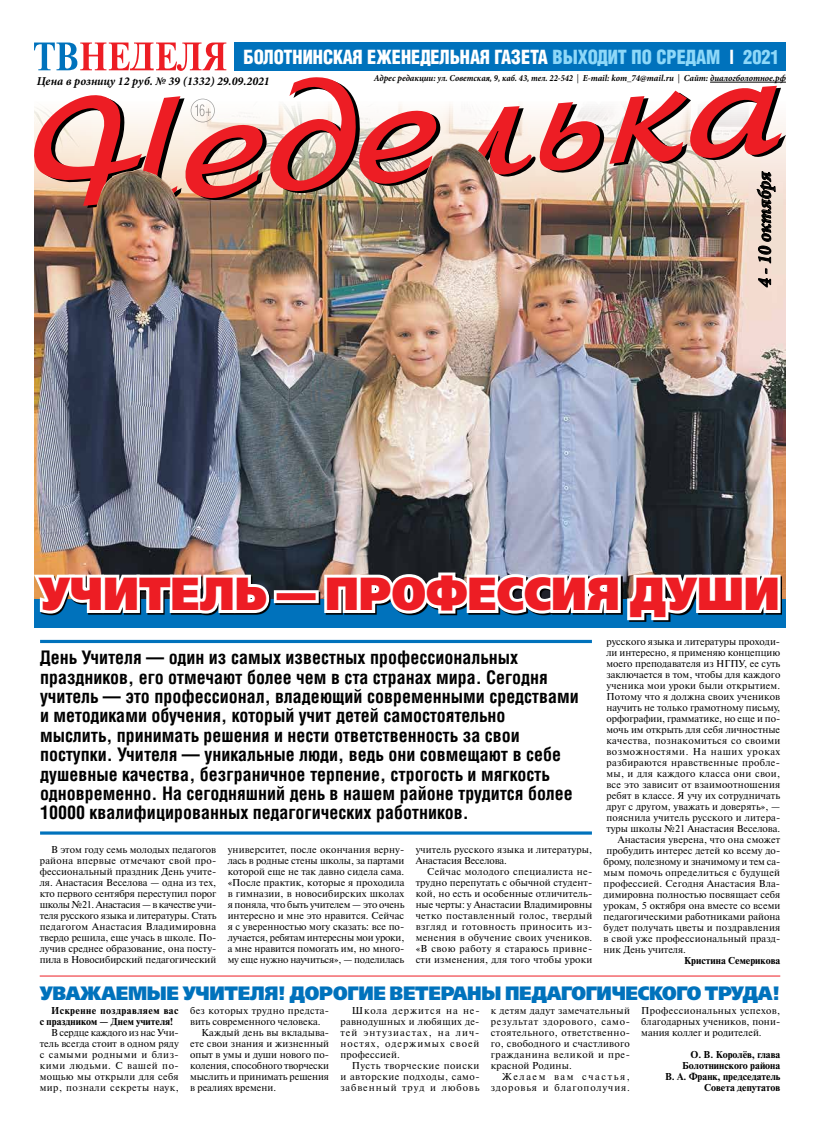
<style>
.page{position:relative;width:820px;height:1134px;background:#fff}
.page>*{position:absolute;margin:0;border:0;box-sizing:border-box;transform-origin:0 0}
.t1{font:46.2px "Free Set Black C";color:#ed1d24;scale:.9 1}
.t2{font:19.3px "Free Set Black C";letter-spacing:-.015em;color:#0072bc;scale:.92 1}
.t3{font:19px "AG Letterica Demi Condensed C";color:#fff;scale:.96 1}
.t4{font:italic 700 19px "Minion Pro";letter-spacing:.005em;color:#000;scale:.96 1}
.t5{font:700 18px/19.4px "AG Letterica Condensed C";color:#000}
.t6{font:italic 700 12px "Minion Pro";color:#000}
.t7{font:10px/11px "Newton C";letter-spacing:.01em;color:#000;text-align:justify}
.t8{font:700 10px/11px "Newton C";color:#000;text-align:right}
.t9{font:10px "Newton C";letter-spacing:.035em;color:#000}
.t10{font:10px "Newton C";letter-spacing:.03em;color:#000}
.t11{font:700 10px/11px "Newton C";letter-spacing:.035em;color:#000}
.t12{font:10px/11px "Newton C";letter-spacing:.085em;color:#000;text-align:right}
.t13{font:10px "Newton C";letter-spacing:-.01em;color:#000}
.t14{font:10px "Newton C";letter-spacing:.055em;color:#000}
.t15{font:10px "Newton C";letter-spacing:-.015em;color:#000}
.t16{font:italic 700 9.2px "Minion Pro";color:#000;scale:.96 1}
.s1{color:#8ed8f8}
.s2{font-weight:400;font-style:normal}
</style>
<div class="page">
<img style="left:34px;top:206px;width:751px;height:394px">
<div style="left:234px;top:43px;width:551px;height:28px;background:#0072bc"></div>
<svg style="left:34px;top:43px;width:192px;height:28px"></svg>
<hr style="left:40px;top:640px;width:551px;height:3px;background:#0072bc">
<svg style="left:40px;top:831px;width:551px;height:4px;background:#338ec9"></svg>
<svg style="left:34px;top:77px;width:747px;height:129px"></svg>
<div style="left:34px;top:600px;width:751px;height:28px;background:#0072bc"></div>
<svg style="left:756px;top:171px;width:19px;height:117px;background:#b6a69d"></svg>
<svg style="left:272px;top:574px;width:49px;height:31px"></svg>
<svg style="left:34px;top:570px;width:238px;height:46px"></svg>
<div style="left:274px;top:590px;width:44px;height:13px;border:6px solid #fff"></div>
<svg style="left:321px;top:569px;width:462px;height:53px"></svg>
<hr style="left:40px;top:975px;width:740px;height:1px;background:#ed1d24">
<hr style="left:709px;top:82px;width:76px;height:1px;background:#000">
<img style="left:93px;top:144px;width:409px;height:83px">
<h3 class="t3" style="left:243px;top:45px;width:560px">БОЛОТНИНСКАЯ ЕЖЕНЕДЕЛЬНАЯ ГАЗЕТА <span class="s1">ВЫХОДИТ ПО СРЕДАМ</span> | <span class="s1">2021</span></h3>
<p class="t6" style="left:37px;top:73px;width:234px">Цена в розницу 12 руб. № 39 (1332) 29.09.2021</p>
<p class="t16" style="left:374px;top:72px;width:430px">Адрес редакции: ул. Советская, 9, каб. 43, тел. 22-542 <span class="s2">|</span> E-mail: kom_74@mail.ru <span class="s2">|</span> Сайт: диалогболотное.рф</p>
<h3 class="t4" style="left:750px;top:287px;width:123px;rotate:-90deg">4 - 10 октября</h3>
<h1 class="t1" style="left:39px;top:565px;width:824px">УЧИТЕЛЬ — ПРОФЕССИЯ ДУШИ</h1>
<p class="t5" style="left:40px;top:648px;width:540px">День Учителя — один из самых известных профессиональных праздников, его отмечают более чем в ста странах мира. Сегодня учитель — это профессионал, владеющий современными средствами и методиками обучения, который учит детей самостоятельно мыслить, принимать решения и нести ответственность за свои поступки. Учителя — уникальные люди, ведь они совмещают в себе душевные качества, безграничное терпение, строгость и мягкость одновременно. На сегодняшний день в нашем районе трудится более 10000 квалифицированных педагогических работников.</p>
<p class="t7" style="left:415px;top:844px;width:178px">учитель русского языка и литературы,<br>Анастасия Веселова.</p>
<p class="t7" style="left:415px;top:866px;width:178px;text-indent:11px">Сейчас молодого специалиста не‑ трудно перепутать с обычной студент‑ кой, но есть и особенные отличитель‑ ные черты: у Анастасии Владимировны четко поставленный голос, твердый взгляд и готовность приносить из‑ менения в обучение своих учеников. «В свою работу я стараюсь привне‑ сти изменения, для того чтобы уроки</p>
<p class="t7" style="left:40px;top:844px;width:178px;text-indent:11px">В этом году семь молодых педагогов района впервые отмечают свой про‑ фессиональный праздник День учите‑ ля. Анастасия Веселова — одна из тех, кто первого сентября переступил порог школы №21. Анастасия — в качестве учи‑ теля русского языка и литературы. Стать педагогом Анастасия Владимировна твердо решила, еще учась в школе. По‑ лучив среднее образование, она посту‑ пила в Новосибирский педагогический</p>
<p class="t7" style="left:227px;top:844px;width:178px">университет, после окончания верну‑ лась в родные стены школы, за партами которой еще не так давно сидела сама. «После практик, которые я проходила в гимназии, в новосибирских школах я поняла, что быть учителем — это очень интересно и мне это нравится. Сейчас я с уверенностью могу сказать: все по‑ лучается, ребятам интересны мои уроки, а мне нравится помогать им, но много‑ му еще нужно научиться», — поделилась</p>
<p class="t7" style="left:606px;top:636px;width:175px">русского языка и литературы проходи‑</p>
<p class="t7" style="left:606px;top:647px;width:175px">ли интересно, я применяю концепцию</p>
<p class="t7" style="left:606px;top:658px;width:175px">моего преподавателя из НГПУ, ее суть</p>
<p class="t7" style="left:606px;top:669px;width:175px">заключается в том, чтобы для каждого</p>
<p class="t7" style="left:606px;top:680px;width:175px">ученика мои уроки были открытием.</p>
<p class="t7" style="left:606px;top:691px;width:175px">Потому что я должна своих учеников</p>
<p class="t7" style="left:606px;top:702px;width:175px">научить не только грамотному письму,</p>
<p class="t7" style="left:606px;top:713px;width:175px">орфографии, грамматике, но еще и по‑</p>
<p class="t7" style="left:606px;top:724px;width:175px">мочь им открыть для себя личностные</p>
<p class="t9" style="left:606px;top:735px;width:175px">качества, познакомиться со своими</p>
<p class="t14" style="left:606px;top:746px;width:175px">возможностями. На наших уроках</p>
<p class="t9" style="left:606px;top:757px;width:175px">разбираются нравственные пробле‑</p>
<p class="t10" style="left:606px;top:768px;width:175px">мы, и для каждого класса они свои,</p>
<p class="t7" style="left:606px;top:779px;width:175px">все это зависит от взаимоотношения</p>
<p class="t7" style="left:606px;top:790px;width:175px">ребят в классе. Я учу их сотрудничать</p>
<p class="t7" style="left:606px;top:801px;width:175px">друг с другом, уважать и доверять», —</p>
<p class="t7" style="left:606px;top:812px;width:175px">пояснила учитель русского и литера‑</p>
<p class="t7" style="left:606px;top:823px;width:175px">туры школы №21 Анастасия Веселова.</p>
<p class="t7" style="left:617px;top:834px;width:164px">Анастасия уверена, что она сможет</p>
<p class="t7" style="left:606px;top:845px;width:175px">пробудить интерес детей ко всему до‑</p>
<p class="t13" style="left:603px;top:856px;width:178px">брому, полезному и значимому и тем са‑</p>
<p class="t7" style="left:603px;top:867px;width:178px">мым помочь определиться с будущей</p>
<p class="t7" style="left:603px;top:878px;width:178px">профессией. Сегодня Анастасия Вла‑</p>
<p class="t7" style="left:603px;top:889px;width:178px">димировна полностью посвящает себя</p>
<p class="t7" style="left:603px;top:900px;width:178px">урокам, 5 октября она вместе со всеми</p>
<p class="t7" style="left:603px;top:911px;width:178px">педагогическими работниками района</p>
<p class="t7" style="left:603px;top:922px;width:178px">будет получать цветы и поздравления</p>
<p class="t7" style="left:603px;top:933px;width:178px">в свой уже профессиональный празд‑</p>
<p class="t7" style="left:603px;top:944px;width:84px">ник День учителя.</p>
<p class="t8" style="left:684px;top:955px;width:98px">Кристина Семерикова</p>
<h2 class="t2" style="left:40px;top:981px;width:805px">УВАЖАЕМЫЕ УЧИТЕЛЯ! ДОРОГИЕ ВЕТЕРАНЫ ПЕДАГОГИЧЕСКОГО ТРУДА!</h2>
<p class="t11" style="left:40px;top:1005px;width:140px;text-indent:11px">Искренне поздравляем вас с праздником — Днем учителя!</p>
<p class="t7" style="left:40px;top:1027px;width:140px;text-indent:11px">В сердце каждого из нас Учи‑ тель всегда стоит в одном ряду с самыми родными и близ‑ кими людьми. С вашей по‑ мощью мы открыли для себя мир, познали секреты наук,</p>
<p class="t7" style="left:641px;top:1005px;width:140px">Профессиональных успехов, благодарных учеников, пони‑ мания коллег и родителей.</p>
<p class="t8" style="left:665px;top:1049px;width:117px">О. В. Королёв, глава<br>Болотнинского района<br>В. А. Франк, председатель<br>Совета депутатов</p>
<p class="t10" style="left:190px;top:1005px;width:140px">без которых трудно предста‑</p>
<p class="t7" style="left:190px;top:1016px;width:132px">вить современного человека.</p>
<p class="t7" style="left:201px;top:1027px;width:129px">Каждый день вы вкладыва‑</p>
<p class="t7" style="left:190px;top:1038px;width:140px">ете свои знания и жизненный</p>
<p class="t7" style="left:190px;top:1049px;width:140px">опыт в умы и души нового по‑</p>
<p class="t15" style="left:190px;top:1060px;width:140px">коления, способного творчески</p>
<p class="t7" style="left:190px;top:1071px;width:140px">мыслить и принимать решения</p>
<p class="t7" style="left:190px;top:1082px;width:87px">в реалиях времени.</p>
<p class="t7" style="left:340px;top:1005px;width:140px;text-indent:11px">Школа держится на не‑ равнодушных и любящих де‑ тей энтузиастах, на лич‑ ностях, одержимых своей профессией.</p>
<p class="t7" style="left:340px;top:1060px;width:140px;text-indent:11px">Пусть творческие поиски и авторские подходы, само‑ забвенный труд и любовь</p>
<p class="t7" style="left:490px;top:1005px;width:140px">к детям дадут замечательный результат здорового, само‑ стоятельного, ответственно‑ го, свободного и счастливого гражданина великой и пре‑ красной Родины.</p>
<p class="t12" style="left:490px;top:1071px;width:140px">Желаем вам счастья, здоровья и благополучия.</p>
</div>
